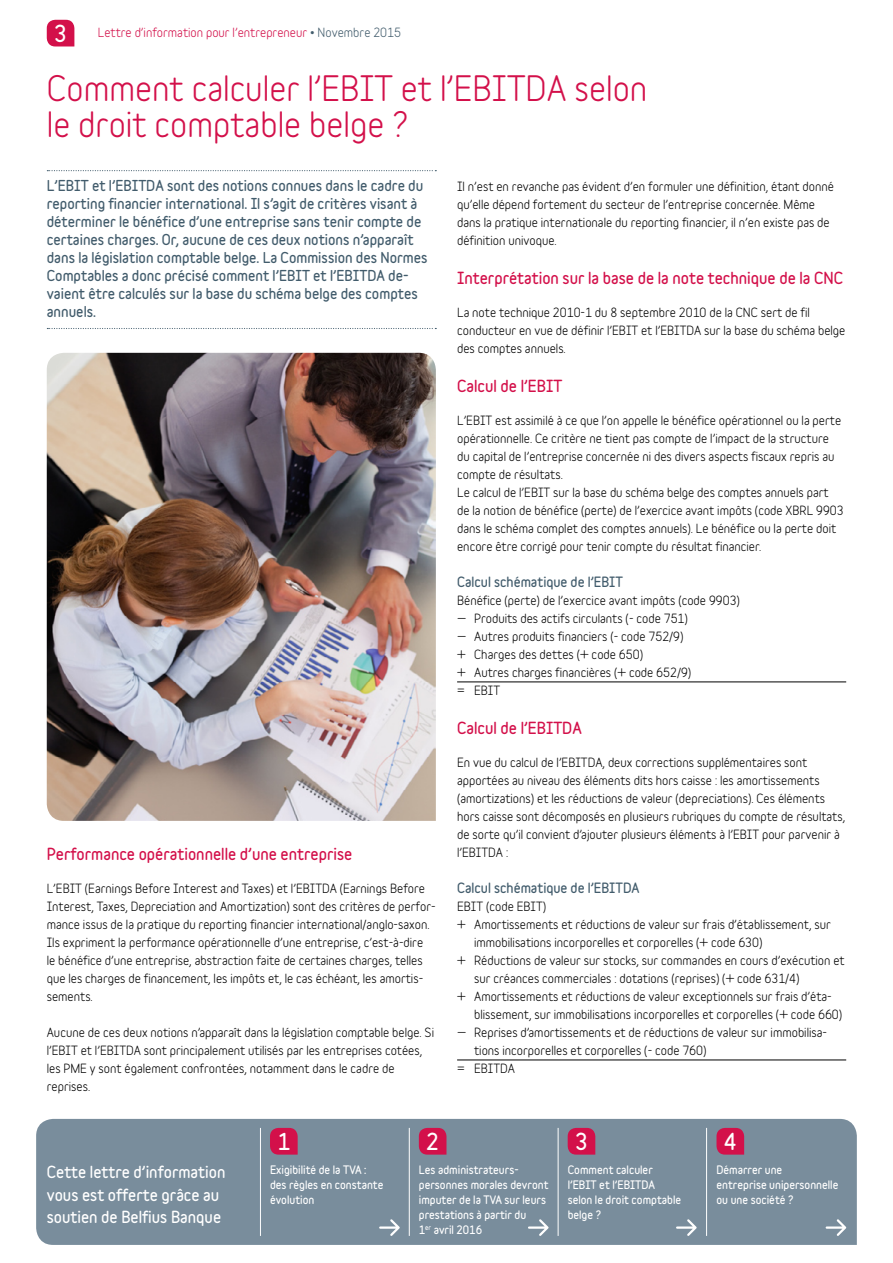
<style>
.page{position:relative;width:893px;height:1263px;background:#fff}
.page>*{position:absolute;margin:0;border:0;box-sizing:border-box;transform-origin:0 0}
.Titel{font:33px/36px "Belfius Normal";color:#d3104a}
.t1{font:700 21px "Belfius Normal";color:#fff}
.Tussentitel_1{font:700 15px "Belfius Normal";color:#d3104a}
.t2{font:700 15px/22.5px "Belfius Normal";color:#fff}
.Inleiding{font:700 13.5px/18px "Belfius Normal";color:#425c6c}
.Tussentitel_2{font:700 12.75px "Belfius Normal";color:#425c6c}
.Tekst{font:12px/18px "Belfius Normal";color:#000}
.t3{font:12px "Belfius Normal";color:#d3104a}
.t4{font:700 10.5px/15px "Belfius Normal";color:#fff}
.s1{color:#425c6c}
</style>
<div class="page">
<div style="left:36px;top:1119px;width:821px;height:126px;background:#798d9c"></div>
<hr style="left:409px;top:1128px;width:1px;height:108px;background:#fff">
<hr style="left:260px;top:1128px;width:1px;height:108px;background:#fff">
<hr style="left:558px;top:1128px;width:1px;height:108px;background:#fff">
<hr style="left:706px;top:1128px;width:1px;height:108px;background:#fff">
<svg style="left:270px;top:1128px;width:28px;height:26px"></svg>
<svg style="left:419px;top:1128px;width:27px;height:26px"></svg>
<svg style="left:568px;top:1128px;width:27px;height:26px"></svg>
<svg style="left:716px;top:1128px;width:28px;height:26px"></svg>
<svg style="left:47px;top:20px;width:27px;height:26px"></svg>
<svg style="left:379px;top:1219px;width:21px;height:17px"></svg>
<svg style="left:528px;top:1219px;width:21px;height:17px"></svg>
<svg style="left:676px;top:1219px;width:21px;height:17px"></svg>
<svg style="left:826px;top:1219px;width:20px;height:17px"></svg>
<svg style="left:47px;top:170px;width:389px;height:1px"></svg>
<svg style="left:47px;top:328px;width:389px;height:1px"></svg>
<hr style="left:457px;top:682px;width:389px;height:1px;background:#000">
<hr style="left:457px;top:1060px;width:389px;height:1px;background:#000">
<img style="left:47px;top:353px;width:389px;height:468px">
<h2 class="t1" style="left:54px;top:17px;width:14px">3</h2>
<p class="Titel" style="left:47px;top:67px;width:602px">Comment calculer l’EBIT et l’EBITDA selon le droit comptable belge ?</p>
<p class="Inleiding" style="left:47px;top:176px;width:382px">L’EBIT et l’EBITDA sont des notions connues dans le cadre du reporting financier international. Il s’agit de critères visant à déterminer le bénéfice d’une entreprise sans tenir compte de certaines charges. Or, aucune de ces deux notions n’apparaît dans la législation comptable belge. La Commission des Normes Comptables a donc précisé comment l’EBIT et l’EBITDA de&shy;vaient être calculés sur la base du schéma belge des comptes annuels.</p>
<p class="t3" style="left:98px;top:23px;width:305px">Lettre d’information pour l’entrepreneur <span class="s1">• Novembre 2015</span></p>
<p class="Tekst" style="left:457px;top:176px;width:378px">Il n’est en revanche pas évident d’en formuler une définition, étant donné qu’elle dépend fortement du secteur de l’entreprise concernée. Même dans la pratique internationale du reporting financier, il n’en existe pas de définition univoque.</p>
<p class="Tussentitel_1" style="left:457px;top:266px;width:388px">Interprétation sur la base de la note technique de la CNC</p>
<p class="Tekst" style="left:457px;top:302px;width:390px">La note technique 2010-1 du 8 septembre 2010 de la CNC sert de fil conducteur en vue de définir l’EBIT et l’EBITDA sur la base du schéma belge des comptes annuels.</p>
<p class="Tussentitel_1" style="left:457px;top:374px;width:107px">Calcul de l’EBIT</p>
<p class="Tekst" style="left:457px;top:410px;width:386px">L’EBIT est assimilé à ce que l’on appelle le bénéfice opérationnel ou la perte opérationnelle. Ce critère ne tient pas compte de l’impact de la structure du capital de l’entreprise concernée ni des divers aspects fiscaux repris au compte de résultats.</p>
<p class="Tekst" style="left:457px;top:482px;width:388px">Le calcul de l’EBIT sur la base du schéma belge des comptes annuels part de la notion de bénéfice (perte) de l’exercice avant impôts (code XBRL 9903 dans le schéma complet des comptes annuels). Le bénéfice ou la perte doit encore être corrigé pour tenir compte du résultat financier.</p>
<p class="Tussentitel_2" style="left:457px;top:572px;width:167px">Calcul schématique de l’EBIT</p>
<p class="Tekst" style="left:457px;top:590px;width:284px">Bénéfice (perte) de l’exercice avant impôts (code 9903)</p>
<p class="Tekst" style="left:457px;top:608px;width:232px">— Produits des actifs circulants (- code 751)</p>
<p class="Tekst" style="left:457px;top:626px;width:228px">— Autres produits financiers (- code 752/9)</p>
<p class="Tekst" style="left:457px;top:644px;width:187px">+ Charges des dettes (+ code 650)</p>
<p class="Tekst" style="left:457px;top:662px;width:236px">+ Autres charges financières (+ code 652/9)</p>
<p class="Tekst" style="left:457px;top:680px;width:45px">= EBIT</p>
<p class="Tussentitel_1" style="left:457px;top:716px;width:126px">Calcul de l’EBITDA</p>
<p class="Tekst" style="left:457px;top:752px;width:390px">En vue du calcul de l’EBITDA, deux corrections supplémentaires sont apportées au niveau des éléments dits hors caisse : les amortissements (amortizations) et les réductions de valeur (depreciations). Ces éléments hors caisse sont décomposés en plusieurs rubriques du compte de résultats, de sorte qu’il convient d’ajouter plusieurs éléments à l’EBIT pour parvenir à l’EBITDA :</p>
<p class="Tussentitel_2" style="left:457px;top:878px;width:184px">Calcul schématique de l’EBITDA</p>
<p class="Tekst" style="left:457px;top:896px;width:91px">EBIT (code EBIT)</p>
<p class="Tekst" style="left:474px;top:914px;width:358px;text-indent:-17px">+ Amortissements et réductions de valeur sur frais d’établissement, sur immobilisations incorporelles et corporelles (+ code 630)</p>
<p class="Tekst" style="left:474px;top:950px;width:372px;text-indent:-17px">+ Réductions de valeur sur stocks, sur commandes en cours d’exécution et sur créances commerciales : dotations (reprises) (+ code 631/4)</p>
<p class="Tekst" style="left:474px;top:986px;width:370px;text-indent:-17px">+ Amortissements et réductions de valeur exceptionnels sur frais d’éta&shy;blissement, sur immobilisations incorporelles et corporelles (+ code 660)</p>
<p class="Tekst" style="left:474px;top:1022px;width:354px;text-indent:-17px">— Reprises d’amortissements et de réductions de valeur sur immobilisa&shy;tions incorporelles et corporelles (- code 760)</p>
<p class="Tekst" style="left:457px;top:1058px;width:59px">= EBITDA</p>
<p class="Tussentitel_1" style="left:47px;top:842px;width:307px">Performance opérationnelle d’une entreprise</p>
<p class="Tekst" style="left:47px;top:878px;width:390px">L’EBIT (Earnings Before Interest and Taxes) et l’EBITDA (Earnings Before Interest, Taxes, Depreciation and Amortization) sont des critères de perfor&shy;mance issus de la pratique du reporting financier international/anglo-saxon.<br>Ils expriment la performance opérationnelle d’une entreprise, c’est-à-dire<br>le bénéfice d’une entreprise, abstraction faite de certaines charges, telles que les charges de financement, les impôts et, le cas échéant, les amortis&shy;sements.</p>
<p class="Tekst" style="left:47px;top:1022px;width:389px">Aucune de ces deux notions n’apparaît dans la législation comptable belge. Si l’EBIT et l’EBITDA sont principalement utilisés par les entreprises cotées, les PME y sont également confrontées, notamment dans le cadre de reprises.</p>
<p class="t2" style="left:47px;top:1161px;width:180px">Cette lettre d’information vous est offerte grâce au soutien de Belfius Banque</p>
<h2 class="t1" style="left:277px;top:1125px;width:14px">1</h2>
<p class="t4" style="left:270px;top:1161px;width:115px">Exigibilité de la TVA : des règles en constante évolution</p>
<h2 class="t1" style="left:426px;top:1125px;width:14px">2</h2>
<p class="t4" style="left:419px;top:1161px;width:131px">Les administrateurs&shy;personnes morales devront imputer de la TVA sur leurs prestations à partir du<br>1<sup>er</sup> avril 2016</p>
<h2 class="t1" style="left:575px;top:1125px;width:14px">3</h2>
<p class="t4" style="left:568px;top:1161px;width:115px">Comment calculer l’EBIT et l’EBITDA selon le droit comptable belge ?</p>
<h2 class="t1" style="left:724px;top:1125px;width:14px">4</h2>
<p class="t4" style="left:716px;top:1161px;width:123px">Démarrer une<br>entreprise unipersonnelle ou une société ?</p>
</div>
